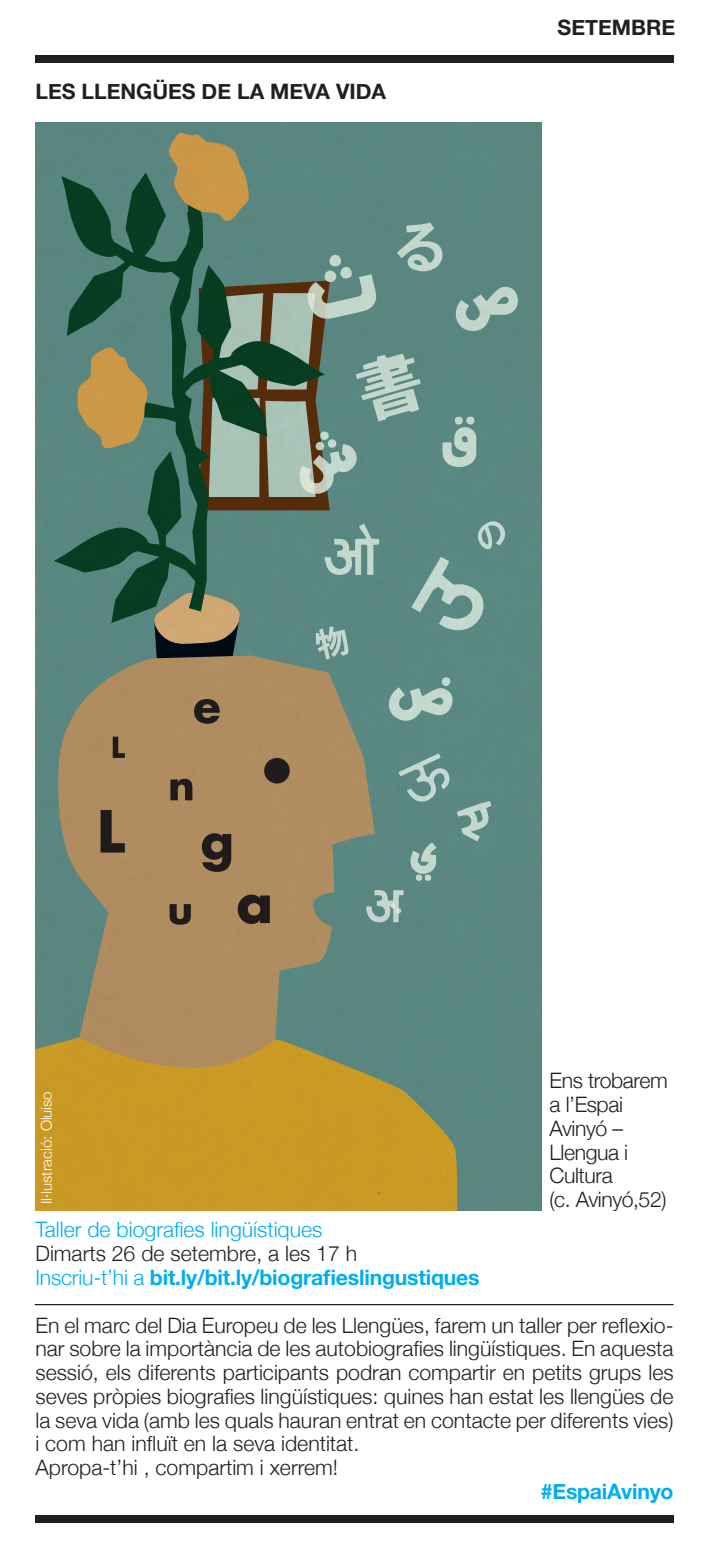
<style>
.page{position:relative;width:709px;height:1560px;background:#fff}
.page>*{position:absolute;margin:0;border:0;box-sizing:border-box;transform-origin:0 0}
.t1{font:300 21.25px/23.8px "Helvetica Neue";color:#231f20}
.t2{font:700 21.25px/23.8px "Helvetica Neue";letter-spacing:-.01em;color:#00aeef}
.t3{font:300 21.25px/23.8px "Helvetica Neue";letter-spacing:-.02em;color:#231f20}
.t4{font:700 21.25px "Helvetica Neue";color:#231f20}
.t5{font:300 21.25px "Helvetica Neue";color:#00aeef}
.t6{font:300 15px "Helvetica Neue";color:#fff}
.s1{font-weight:300;color:#231f20}
.s2{font-weight:300}
</style>
<div class="page">
<div style="left:35px;top:1514px;width:638px;height:8px;background:#231f20"></div>
<div style="left:35px;top:56px;width:638px;height:7px;background:#231f20"></div>
<img style="left:35px;top:122px;width:507px;height:1088px">
<hr style="left:35px;top:1303px;width:638px;height:1px;background:#231f20">
<p class="t4" style="left:35px;top:74px;width:352px">LES LLENGÜES DE LA MEVA VIDA</p>
<p class="t4" style="left:557px;top:11px;width:119px">SETEMBRE</p>
<p class="t6" style="left:34px;top:1203px;width:114px;rotate:-90deg">Il·lustració: Oluiso</p>
<p class="t3" style="left:549px;top:1067px;width:120px">Ens trobarem a l’Espai<br>Avinyó –<br>Llengua i<br>Cultura<br>(c. Avinyó,52)</p>
<p class="t5" style="left:35px;top:1212px;width:288px">Taller de biografies lingüístiques</p>
<p class="t2" style="left:35px;top:1242px;width:445px"><span class="s1">Dimarts 26 de setembre, a les 17 h<br></span><span class="s2">Inscriu-t’hi a</span> bit.ly/bit.ly/biografieslingustiques</p>
<p class="t1" style="left:35px;top:1311px;width:639px">En el marc del Dia Europeu de les Llengües, farem un taller per reflexio&shy;nar sobre la importància de les autobiografies lingüístiques. En aquesta sessió, els diferents participants podran compartir en petits grups les seves pròpies biografies lingüístiques: quines han estat les llengües de la seva vida (amb les quals hauran entrat en contacte per diferents vies) i com han influït en la seva identitat.<br>Apropa-t’hi , compartim i xerrem!</p>
<p class="t2" style="left:541px;top:1479px;width:134px">#EspaiAvinyo</p>
</div>
